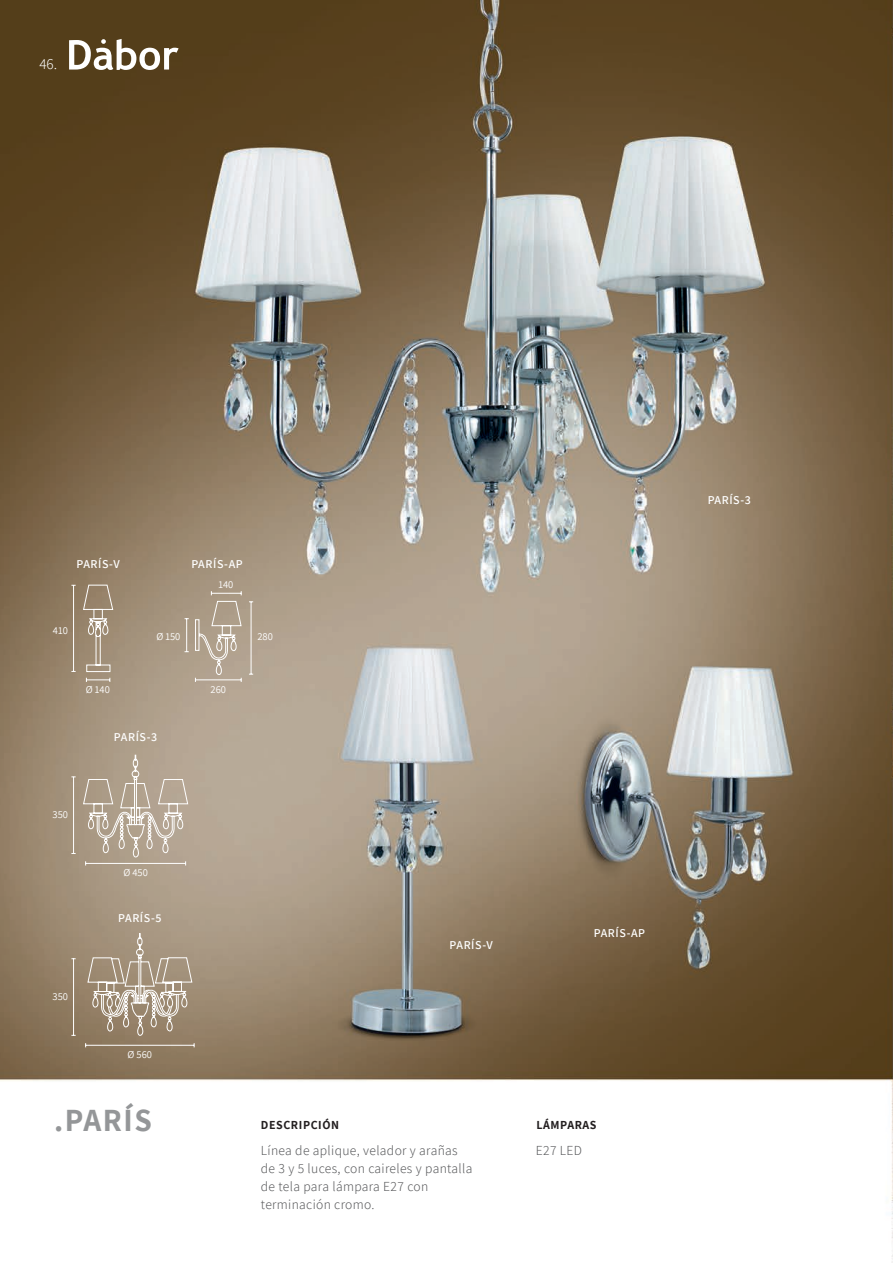
<style>
.page{position:relative;width:893px;height:1263px;background:#fff}
.page>*{position:absolute;margin:0;border:0;box-sizing:border-box;transform-origin:0 0}
.t1{font:700 31.5px "Assistant";letter-spacing:.05em;color:#949698}
.t2{font:300 15px "Assistant";color:#fff}
.t3{font:300 13.5px/18px "Assistant";letter-spacing:.025em;color:#58595b}
.t4{font:600 12px "Assistant";letter-spacing:.05em;color:#fff}
.t5{font:700 12px "Assistant";letter-spacing:.05em;color:#231f20}
.t6{font:10.5px "Assistant";color:#fff}
</style>
<div class="page">
<img style="left:0;top:0;width:893px;height:1263px">
<svg style="left:69px;top:39px;width:110px;height:31px"></svg>
<svg style="left:86px;top:678px;width:24px;height:4px"></svg>
<hr style="left:73px;top:585px;width:1px;height:86px;background:#fff">
<hr style="left:73px;top:777px;width:1px;height:76px;background:#fff">
<hr style="left:186px;top:619px;width:1px;height:33px;background:#fff">
<hr style="left:251px;top:602px;width:1px;height:72px;background:#fff">
<svg style="left:83px;top:584px;width:31px;height:88px;background:#a99884"></svg>
<svg style="left:195px;top:591px;width:47px;height:91px;background:#b8aa98"></svg>
<svg style="left:83px;top:754px;width:106px;height:111px;background:#b8aa99"></svg>
<svg style="left:87px;top:933px;width:106px;height:103px;background:#ac9c88"></svg>
<hr style="left:86px;top:1045px;width:108px;height:1px;background:#fff">
<hr style="left:73px;top:959px;width:1px;height:76px;background:#fff">
<p class="t2" style="left:39px;top:54px;width:19px">46.</p>
<p class="t4" style="left:76px;top:555px;width:45px">PARÍS-V</p>
<p class="t6" style="left:53px;top:623px;width:17px">410</p>
<p class="t4" style="left:191px;top:555px;width:53px">PARÍS-AP</p>
<p class="t6" style="left:218px;top:577px;width:17px">140</p>
<p class="t6" style="left:156px;top:629px;width:26px">Ø 150</p>
<p class="t6" style="left:257px;top:629px;width:17px">280</p>
<p class="t6" style="left:86px;top:682px;width:26px">Ø 140</p>
<p class="t4" style="left:114px;top:728px;width:45px">PARÍS-3</p>
<p class="t6" style="left:211px;top:682px;width:17px">260</p>
<p class="t6" style="left:53px;top:808px;width:17px">350</p>
<p class="t6" style="left:53px;top:989px;width:17px">350</p>
<p class="t6" style="left:123px;top:865px;width:26px">Ø 450</p>
<p class="t4" style="left:118px;top:910px;width:45px">PARÍS-5</p>
<p class="t6" style="left:128px;top:1047px;width:26px">Ø 560</p>
<h1 class="t1" style="left:54px;top:1099px;width:99px">.PARÍS</h1>
<p class="t4" style="left:450px;top:937px;width:45px">PARÍS-V</p>
<p class="t4" style="left:594px;top:924px;width:53px">PARÍS-AP</p>
<p class="t5" style="left:261px;top:1116px;width:80px">DESCRIPCIÓN</p>
<p class="t3" style="left:261px;top:1141px;width:213px">Línea de aplique, velador y arañas de 3 y 5 luces, con caireles y pantalla de tela para lámpara E27 con terminación cromo.</p>
<p class="t3" style="left:536px;top:1141px;width:48px">E27 LED</p>
<p class="t5" style="left:536px;top:1116px;width:62px">LÁMPARAS</p>
<p class="t4" style="left:708px;top:491px;width:45px">PARÍS-3</p>
</div>
